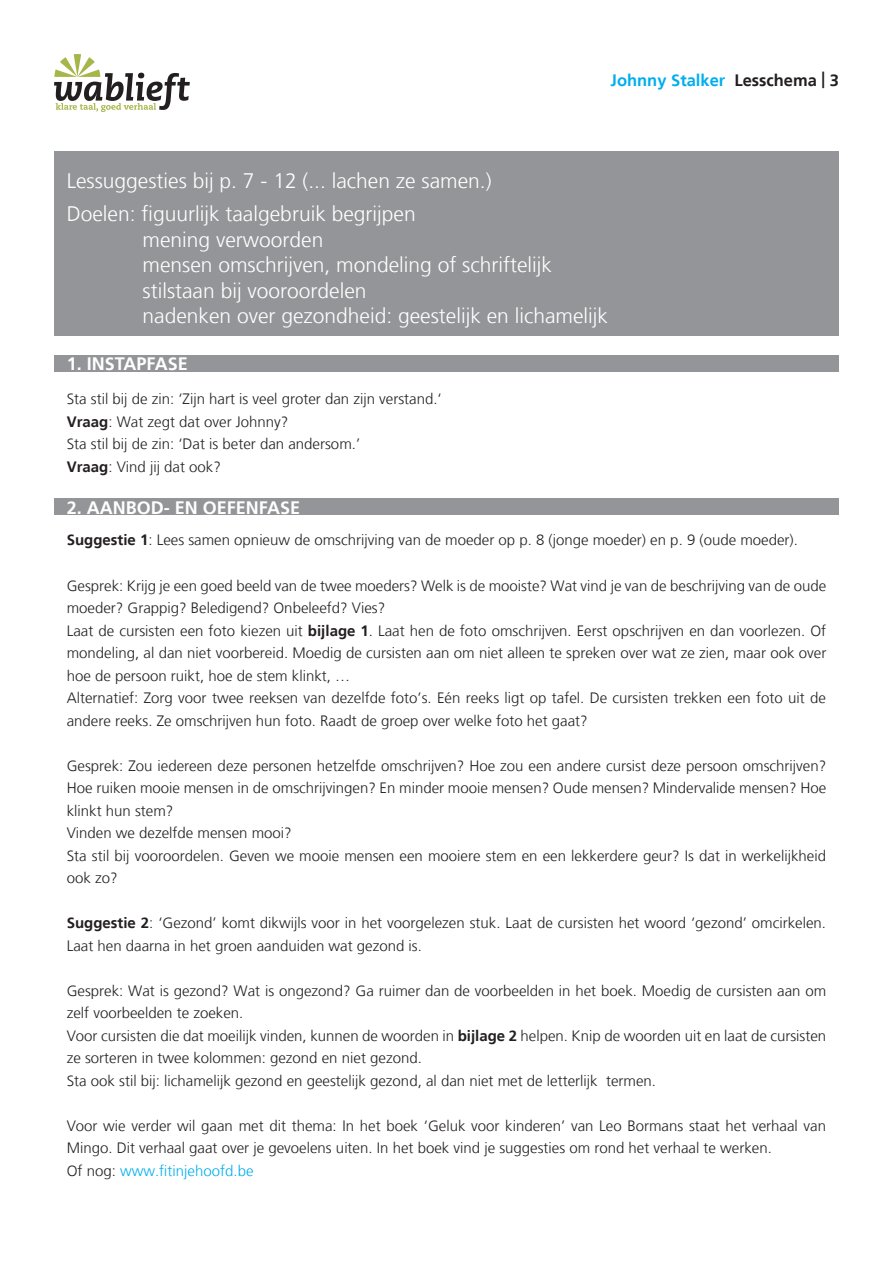
<style>
.page{position:relative;width:893px;height:1263px;background:#fff}
.page>*{position:absolute;margin:0;border:0;box-sizing:border-box;transform-origin:0 0}
.gewone_tekst{font:300 21px "Frutiger LT";color:#fff}
.t1{font:700 18px "Frutiger LT";color:#fff}
.t2{font:700 16.5px "Frutiger LT";color:#00aeef}
.gewone_tekst-2{font:300 15px/22.5px "Frutiger LT";color:#231f20}
.gewone_tekst-3{font:300 15px "Frutiger LT";color:#00aeef}
.s1{color:#231f20}
.s2{font-weight:700}
</style>
<div class="page">
<svg style="left:54px;top:54px;width:136px;height:58px"></svg>
<div style="left:54px;top:355px;width:785px;height:17px;background:#939598"></div>
<div style="left:54px;top:152px;width:785px;height:184px;background:#939598"></div>
<div style="left:54px;top:499px;width:785px;height:16px;background:#939598"></div>
<p class="t2" style="left:611px;top:70px;width:230px">Johnny Stalker <span class="s1">Lesschema | 3</span></p>
<p class="gewone_tekst" style="left:67px;top:169px;width:426px">Lessuggesties bij p. 7 - 12 (... lachen ze samen.)</p>
<p class="gewone_tekst" style="left:67px;top:202px;width:350px">Doelen: figuurlijk taalgebruik begrijpen</p>
<p class="gewone_tekst" style="left:142px;top:227px;width:182px">mening verwoorden</p>
<p class="gewone_tekst" style="left:142px;top:253px;width:411px">mensen omschrijven, mondeling of schriftelijk</p>
<p class="gewone_tekst" style="left:142px;top:278px;width:226px">stilstaan bij vooroordelen</p>
<p class="gewone_tekst" style="left:142px;top:304px;width:467px">nadenken over gezondheid: geestelijk en lichamelijk</p>
<p class="t1" style="left:67px;top:353px;width:123px">1. INSTAPFASE</p>
<p class="gewone_tekst-2" style="left:67px;top:388px;width:377px">Sta stil bij de zin: ‘Zijn hart is veel groter dan zijn verstand.‘</p>
<p class="gewone_tekst-2" style="left:67px;top:410px;width:223px"><span class="s2">Vraag</span>: Wat zegt dat over Johnny?</p>
<p class="gewone_tekst-2" style="left:67px;top:433px;width:295px">Sta stil bij de zin: ‘Dat is beter dan andersom.’</p>
<p class="gewone_tekst-2" style="left:67px;top:455px;width:156px"><span class="s2">Vraag</span>: Vind jij dat ook?</p>
<p class="t1" style="left:67px;top:497px;width:235px">2. AANBOD- EN OEFENFASE</p>
<p class="gewone_tekst-2" style="left:67px;top:529px;width:733px"><span class="s2">Suggestie 1</span>: Lees samen opnieuw de omschrijving van de moeder op p. 8 (jonge moeder) en p. 9 (oude moeder).</p>
<p class="gewone_tekst-2" style="left:67px;top:574px;width:761px">Gesprek: Krijg je een goed beeld van de twee moeders? Welk is de mooiste? Wat vind je van de beschrijving van de oude moeder? Grappig? Beledigend? Onbeleefd? Vies?</p>
<p class="gewone_tekst-2" style="left:67px;top:619px;width:761px;text-align:justify">Laat de cursisten een foto kiezen uit <span class="s2">bijlage 1</span>. Laat hen de foto omschrijven. Eerst opschrijven en dan voorlezen. Of mondeling, al dan niet voorbereid. Moedig de cursisten aan om niet alleen te spreken over wat ze zien, maar ook over hoe de persoon ruikt, hoe de stem klinkt, …</p>
<p class="gewone_tekst-2" style="left:67px;top:687px;width:761px">Alternatief: Zorg voor twee reeksen van dezelfde foto’s. Eén reeks ligt op tafel. De cursisten trekken een foto uit de andere reeks. Ze omschrijven hun foto. Raadt de groep over welke foto het gaat?</p>
<p class="gewone_tekst-2" style="left:67px;top:754px;width:761px;text-align:justify">Gesprek: Zou iedereen deze personen hetzelfde omschrijven? Hoe zou een andere cursist deze persoon omschrijven?<br>Hoe ruiken mooie mensen in de omschrijvingen? En minder mooie mensen? Oude mensen? Mindervalide mensen? Hoe klinkt hun stem?</p>
<p class="gewone_tekst-2" style="left:67px;top:822px;width:227px">Vinden we dezelfde mensen mooi?</p>
<p class="gewone_tekst-2" style="left:67px;top:844px;width:761px">Sta stil bij vooroordelen. Geven we mooie mensen een mooiere stem en een lekkerdere geur? Is dat in werkelijkheid ook zo?</p>
<p class="gewone_tekst-2" style="left:67px;top:912px;width:761px"><span class="s2">Suggestie 2</span>: ‘Gezond’ komt dikwijls voor in het voorgelezen stuk. Laat de cursisten het woord ‘gezond’ omcirkelen.<br>Laat hen daarna in het groen aanduiden wat gezond is.</p>
<p class="gewone_tekst-2" style="left:67px;top:979px;width:761px">Gesprek: Wat is gezond? Wat is ongezond? Ga ruimer dan de voorbeelden in het boek. Moedig de cursisten aan om zelf voorbeelden te zoeken.</p>
<p class="gewone_tekst-2" style="left:67px;top:1024px;width:761px">Voor cursisten die dat moeilijk vinden, kunnen de woorden in <span class="s2">bijlage 2</span> helpen. Knip de woorden uit en laat de cursisten ze sorteren in twee kolommen: gezond en niet gezond.</p>
<p class="gewone_tekst-2" style="left:67px;top:1069px;width:591px">Sta ook stil bij: lichamelijk gezond en geestelijk gezond, al dan niet met de letterlijk termen.</p>
<p class="gewone_tekst-2" style="left:67px;top:1114px;width:761px">Voor wie verder wil gaan met dit thema: In het boek ‘Geluk voor kinderen’ van Leo Bormans staat het verhaal van<br>Mingo. Dit verhaal gaat over je gevoelens uiten. In het boek vind je suggesties om rond het verhaal te werken.</p>
<p class="gewone_tekst-3" style="left:67px;top:1162px;width:188px"><span class="s1">Of nog:</span> www.fitinjehoofd.be</p>
</div>
